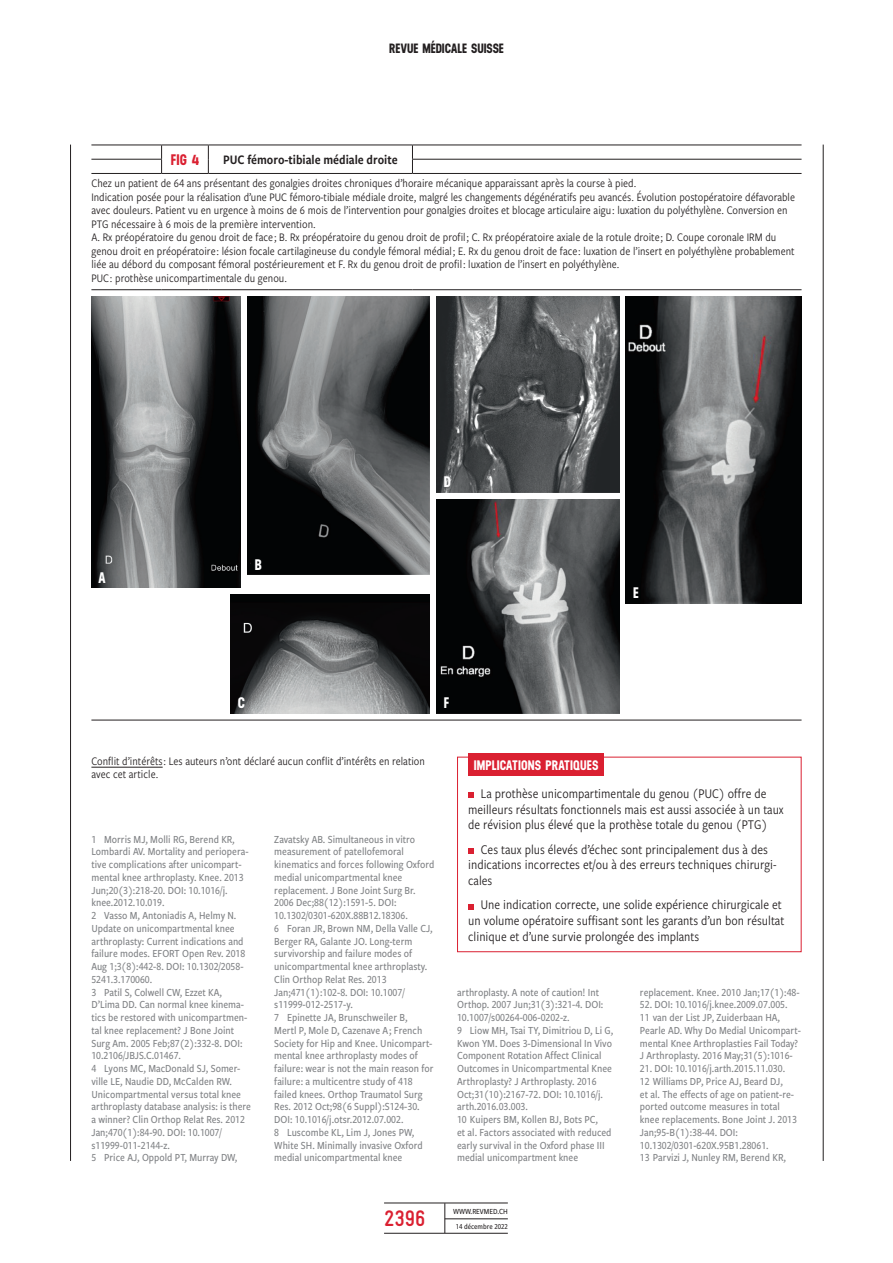
<style>
.page{position:relative;width:893px;height:1263px;background:#fff}
.page>*{position:absolute;margin:0;border:0;box-sizing:border-box;transform-origin:0 0}
.t1{font:700 22.5px "Gravur Condensed Pro";color:#da2031}
._1P_FIG_X_TAB_X{font:700 15.3px "Neusa";color:#fff}
.t2{font:700 15.3px "Neusa";color:#da2031}
._1P_Implications_pra{font:13.8px/15.8px "Freight Sans Cnd Pro";color:#231f20}
._1P_Implications_pra-2{font:700 13.8px "Neusa";letter-spacing:.005em;color:#fff}
.t3{font:13.5px "Freight Sans Cnd Pro Semi";color:#231f20}
.t4{font:700 13.5px "Neusa";letter-spacing:-.005em;color:#231f20}
._1P_Remerciements_Co{font:12px/13.5px "Freight Sans Cnd Pro";color:#231f20}
._1P_Bibliographie_te{font:500 11.25px/12.8px "Freight Sans Cnd Pro";color:#808285}
.t5{font:500 8.1px "Freight Sans Cnd Pro";color:#231f20}
.t6{font:500 7.8px "Freight Sans Cnd Pro";color:#231f20}
</style>
<div class="page">
<hr style="left:384px;top:1233px;width:124px;height:1px;background:#231f20">
<hr style="left:384px;top:1202px;width:124px;height:1px;background:#231f20">
<hr style="left:445px;top:1218px;width:63px;height:1px;background:#231f20">
<hr style="left:444px;top:1203px;width:1px;height:30px;background:#231f20">
<hr style="left:70px;top:145px;width:1px;height:1016px;background:#231f20">
<hr style="left:823px;top:145px;width:1px;height:1016px;background:#231f20">
<hr style="left:91px;top:767px;width:72px;height:1px;background:#231f20">
<img style="left:230px;top:594px;width:200px;height:119px">
<img style="left:92px;top:296px;width:149px;height:292px">
<img style="left:247px;top:296px;width:183px;height:279px">
<img style="left:436px;top:296px;width:183px;height:196px">
<img style="left:625px;top:296px;width:176px;height:307px">
<img style="left:437px;top:499px;width:182px;height:214px">
<hr style="left:91px;top:720px;width:710px;height:1px;background:#231f20">
<hr style="left:91px;top:159px;width:71px;height:1px;background:#231f20">
<svg style="left:161px;top:146px;width:1px;height:27px"></svg>
<svg style="left:208px;top:146px;width:1px;height:27px"></svg>
<hr style="left:412px;top:159px;width:389px;height:1px;background:#231f20">
<hr style="left:91px;top:173px;width:71px;height:1px;background:#231f20">
<hr style="left:162px;top:173px;width:46px;height:1px;background:#231f20">
<hr style="left:208px;top:173px;width:204px;height:1px;background:#231f20">
<hr style="left:412px;top:173px;width:389px;height:1px;background:#231f20">
<hr style="left:91px;top:289px;width:71px;height:1px;background:#231f20">
<hr style="left:162px;top:289px;width:46px;height:1px;background:#231f20">
<hr style="left:208px;top:289px;width:204px;height:1px;background:#231f20">
<hr style="left:412px;top:289px;width:389px;height:1px;background:#231f20">
<svg style="left:412px;top:146px;width:1px;height:27px"></svg>
<hr style="left:91px;top:145px;width:71px;height:1px;background:#231f20">
<hr style="left:162px;top:145px;width:46px;height:1px;background:#231f20">
<hr style="left:208px;top:145px;width:204px;height:1px;background:#231f20">
<hr style="left:412px;top:145px;width:389px;height:1px;background:#231f20">
<div style="left:457px;top:757px;width:344px;height:195px;border:1px solid #da2031"></div>
<svg style="left:468px;top:793px;width:5px;height:5px"></svg>
<svg style="left:468px;top:848px;width:5px;height:6px"></svg>
<svg style="left:468px;top:904px;width:5px;height:5px"></svg>
<div style="left:468px;top:753px;width:136px;height:23px;background:#da2031"></div>
<p class="t4" style="left:389px;top:38px;width:116px">REVUE MÉDICALE SUISSE</p>
<h2 class="t2" style="left:171px;top:149px;width:30px">FIG 4</h2>
<p class="t3" style="left:223px;top:151px;width:176px">PUC fémoro-tibiale médiale droite</p>
<p class="_1P_Remerciements_Co" style="left:91px;top:176px;width:705px">Chez un patient de 64 ans présentant des gonalgies droites chroniques d’horaire mécanique apparaissant après la course à pied.<br>Indication posée pour la réalisation d’une PUC fémoro-tibiale médiale droite, malgré les changements dégénératifs peu avancés. Évolution postopératoire défavorable avec douleurs. Patient vu en urgence à moins de 6 mois de l’intervention pour gonalgies droites et blocage articulaire aigu : luxation du polyéthylène. Conversion en PTG nécessaire à 6 mois de la première intervention.<br>A. Rx préopératoire du genou droit de face ; B. Rx préopératoire du genou droit de profil ; C. Rx préopératoire axiale de la rotule droite ; D. Coupe coronale IRM du genou droit en préopératoire : lésion focale cartilagineuse du condyle fémoral médial ; E. Rx du genou droit de face : luxation de l’insert en polyéthylène probablement liée au débord du composant fémoral postérieurement et F. Rx du genou droit de profil : luxation de l’insert en polyéthylène.<br>PUC : prothèse unicompartimentale du genou.</p>
<p class="_1P_FIG_X_TAB_X" style="left:98px;top:567px;width:9px">A</p>
<p class="_1P_FIG_X_TAB_X" style="left:255px;top:553px;width:8px">B</p>
<p class="_1P_FIG_X_TAB_X" style="left:444px;top:471px;width:9px">D</p>
<p class="_1P_FIG_X_TAB_X" style="left:633px;top:582px;width:7px">E</p>
<p class="_1P_FIG_X_TAB_X" style="left:238px;top:692px;width:9px">C</p>
<p class="_1P_FIG_X_TAB_X" style="left:444px;top:692px;width:7px">F</p>
<p class="_1P_Remerciements_Co" style="left:91px;top:754px;width:335px">Conflit d’intérêts : Les auteurs n’ont déclaré aucun conflit d’intérêts en relation avec cet article.</p>
<p class="_1P_Bibliographie_te" style="left:91px;top:832px;width:159px">1 Morris MJ, Molli RG, Berend KR, Lombardi AV. Mortality and periopera&shy;tive complications after unicompart&shy;mental knee arthroplasty. Knee. 2013<br>Jun;20(3):218-20. DOI: 10.1016/j. knee.2012.10.019.</p>
<p class="_1P_Bibliographie_te" style="left:91px;top:909px;width:155px">2 Vasso M, Antoniadis A, Helmy N.<br>Update on unicompartmental knee arthroplasty: Current indications and failure modes. EFORT Open Rev. 2018<br>Aug 1;3(8):442-8. DOI: 10.1302/2058-<br>5241.3.170060.</p>
<p class="_1P_Bibliographie_te" style="left:91px;top:985px;width:157px">3 Patil S, Colwell CW, Ezzet KA, D’Lima DD. Can normal knee kinema&shy;tics be restored with unicompartmen&shy;tal knee replacement? J Bone Joint Surg Am. 2005 Feb;87(2):332-8. DOI:<br>10.2106/JBJS.C.01467.</p>
<p class="_1P_Bibliographie_te" style="left:91px;top:1062px;width:161px">4 Lyons MC, MacDonald SJ, Somer&shy;ville LE, Naudie DD, McCalden RW.<br>Unicompartmental versus total knee arthroplasty database analysis: is there a winner? Clin Orthop Relat Res. 2012<br>Jan;470(1):84-90. DOI: 10.1007/ s11999-011-2144-z.</p>
<p class="_1P_Bibliographie_te" style="left:91px;top:1151px;width:147px">5 Price AJ, Oppold PT, Murray DW,</p>
<p class="_1P_Bibliographie_te" style="left:274px;top:832px;width:162px">Zavatsky AB. Simultaneous in vitro measurement of patellofemoral kinematics and forces following Oxford medial unicompartmental knee replacement. J Bone Joint Surg Br.<br>2006 Dec;88(12):1591-5. DOI:<br>10.1302/0301-620X.88B12.18306.</p>
<p class="_1P_Bibliographie_te" style="left:274px;top:921px;width:160px">6 Foran JR, Brown NM, Della Valle CJ,<br>Berger RA, Galante JO. Long-term survivorship and failure modes of unicompartmental knee arthroplasty.<br>Clin Orthop Relat Res. 2013<br>Jan;471(1):102-8. DOI: 10.1007/ s11999-012-2517-y.</p>
<p class="_1P_Bibliographie_te" style="left:274px;top:1011px;width:161px">7 Epinette JA, Brunschweiler B,<br>Mertl P, Mole D, Cazenave A ; French Society for Hip and Knee. Unicompart&shy;mental knee arthroplasty modes of failure: wear is not the main reason for failure: a multicentre study of 418 failed knees. Orthop Traumatol Surg Res. 2012 Oct;98(6 Suppl):S124-30.<br>DOI: 10.1016/j.otsr.2012.07.002.</p>
<p class="_1P_Bibliographie_te" style="left:274px;top:1125px;width:150px">8 Luscombe KL, Lim J, Jones PW,<br>White SH. Minimally invasive Oxford medial unicompartmental knee</p>
<h1 class="t1" style="left:384px;top:1206px;width:43px">2396</h1>
<p class="_1P_Implications_pra-2" style="left:474px;top:755px;width:126px">IMPLICATIONS PRATIQUES</p>
<p class="_1P_Implications_pra" style="left:468px;top:785px;width:317px;text-indent:13px">La prothèse unicompartimentale du genou (PUC) offre de meilleurs résultats fonctionnels mais est aussi associée à un taux de révision plus élevé que la prothèse totale du genou (PTG)</p>
<p class="_1P_Implications_pra" style="left:468px;top:841px;width:310px;text-indent:13px">Ces taux plus élevés d’échec sont principalement dus à des indications incorrectes et/ou à des erreurs techniques chirurgi&shy;cales</p>
<p class="_1P_Implications_pra" style="left:468px;top:896px;width:318px;text-indent:13px">Une indication correcte, une solide expérience chirurgicale et un volume opératoire suffisant sont les garants d’un bon résultat clinique et d’une survie prolongée des implants</p>
<p class="_1P_Bibliographie_te" style="left:457px;top:985px;width:148px">arthroplasty. A note of caution! Int<br>Orthop. 2007 Jun;31(3):321-4. DOI:<br>10.1007/s00264-006-0202-z.</p>
<p class="_1P_Bibliographie_te" style="left:457px;top:1023px;width:158px">9 Liow MH, Tsai TY, Dimitriou D, Li G, Kwon YM. Does 3-Dimensional In Vivo Component Rotation Affect Clinical Outcomes in Unicompartmental Knee Arthroplasty? J Arthroplasty. 2016<br>Oct;31(10):2167-72. DOI: 10.1016/j. arth.2016.03.003.</p>
<p class="_1P_Bibliographie_te" style="left:457px;top:1113px;width:156px">10 Kuipers BM, Kollen BJ, Bots PC,<br>et al. Factors associated with reduced early survival in the Oxford phase III medial unicompartment knee</p>
<p class="t5" style="left:453px;top:1205px;width:56px">WWW.REVMED.CH</p>
<p class="t6" style="left:456px;top:1221px;width:54px">14 décembre 2022</p>
<p class="_1P_Bibliographie_te" style="left:640px;top:985px;width:161px">replacement. Knee. 2010 Jan;17(1):48-</p>
<p class="_1P_Bibliographie_te" style="left:640px;top:998px;width:149px">52. DOI: 10.1016/j.knee.2009.07.005.</p>
<p class="_1P_Bibliographie_te" style="left:640px;top:1011px;width:163px">11 van der List JP, Zuiderbaan HA, Pearle AD. Why Do Medial Unicompart&shy;mental Knee Arthroplasties Fail Today?<br>J Arthroplasty. 2016 May;31(5):1016-</p>
<p class="_1P_Bibliographie_te" style="left:640px;top:1062px;width:147px">21. DOI: 10.1016/j.arth.2015.11.030.</p>
<p class="_1P_Bibliographie_te" style="left:640px;top:1074px;width:159px">12 Williams DP, Price AJ, Beard DJ,<br>et al. The effects of age on patient-re&shy;ported outcome measures in total knee replacements. Bone Joint J. 2013<br>Jan;95-B(1):38-44. DOI:<br>10.1302/0301-620X.95B1.28061.</p>
<p class="_1P_Bibliographie_te" style="left:640px;top:1151px;width:147px">13 Parvizi J, Nunley RM, Berend KR,</p>
</div>
